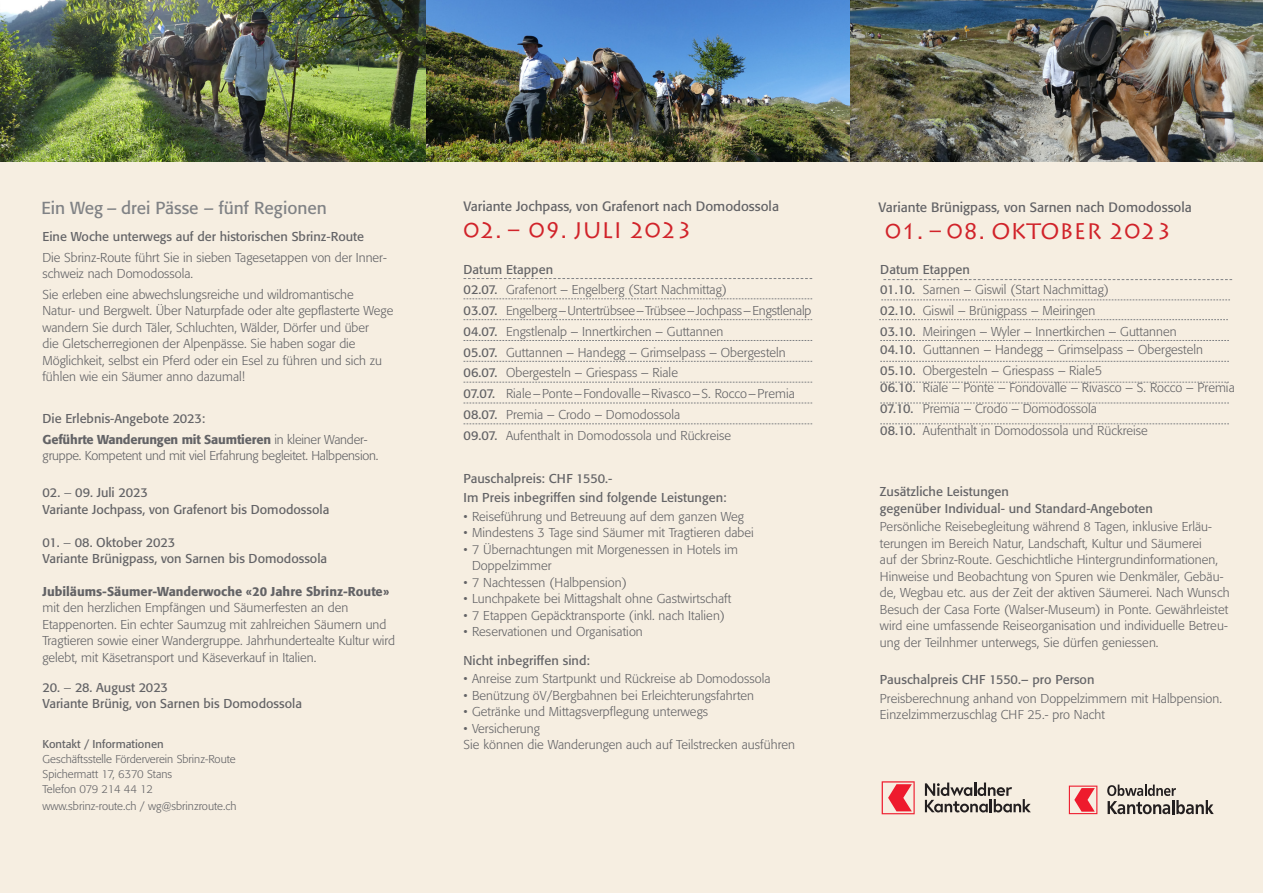
<style>
.page{position:relative;width:1263px;height:893px;background:#fff}
.page>*{position:absolute;margin:0;border:0;box-sizing:border-box;transform-origin:0 0}
.t1{font:22.5px "Lithos Pro";color:#d1232a}
.t2{font:17.25px "Formata";color:#808285}
.t3{font:13.5px "Formata";color:#636366}
.t4{font:300 12.75px/16.5px "Formata";letter-spacing:.005em;color:#636366}
.t5{font:12.75px/16.5px "Formata";color:#636366}
.t6{font:500 12.75px/20.7px "Formata";color:#636366}
.t7{font:300 12.75px "Formata";letter-spacing:-.015em;color:#636366}
.t8{font:300 11.25px/15px "Formata";color:#636366}
.t9{font:11.25px "Formata";color:#636366}
.s1{font-weight:400}
.s2{font-weight:300}
</style>
<div class="page">
<div style="left:0;top:136px;width:1263px;height:757px;background:#f6eee1"></div>
<img style="left:425px;top:0;width:425px;height:162px">
<img style="left:0;top:0;width:425px;height:162px">
<svg style="left:463px;top:278px;width:349px;height:1px"></svg>
<svg style="left:883px;top:279px;width:349px;height:1px"></svg>
<svg style="left:463px;top:319px;width:349px;height:1px"></svg>
<svg style="left:879px;top:319px;width:349px;height:1px"></svg>
<svg style="left:463px;top:298px;width:349px;height:1px"></svg>
<svg style="left:881px;top:300px;width:349px;height:1px"></svg>
<svg style="left:463px;top:340px;width:349px;height:1px"></svg>
<svg style="left:880px;top:340px;width:349px;height:1px"></svg>
<svg style="left:463px;top:361px;width:349px;height:1px"></svg>
<svg style="left:880px;top:361px;width:349px;height:1px"></svg>
<svg style="left:463px;top:382px;width:349px;height:1px"></svg>
<svg style="left:880px;top:382px;width:349px;height:1px"></svg>
<svg style="left:463px;top:403px;width:349px;height:1px"></svg>
<svg style="left:880px;top:403px;width:349px;height:1px"></svg>
<svg style="left:463px;top:423px;width:349px;height:1px"></svg>
<svg style="left:880px;top:423px;width:349px;height:1px"></svg>
<img style="left:850px;top:0;width:413px;height:162px">
<svg style="left:882px;top:781px;width:33px;height:33px"></svg>
<svg style="left:925px;top:782px;width:106px;height:30px"></svg>
<svg style="left:1069px;top:786px;width:28px;height:28px"></svg>
<svg style="left:1107px;top:784px;width:107px;height:30px"></svg>
<h2 class="t2" style="left:41px;top:198px;width:287px">Ein Weg – drei Pässe – fünf Regionen</h2>
<p class="t3" style="left:463px;top:198px;width:317px">Variante Jochpass, von Grafenort nach Domodossola</p>
<p class="t5" style="left:43px;top:228px;width:323px">Eine Woche unterwegs auf der historischen Sbrinz-Route</p>
<h1 class="t1" style="left:463px;top:218px;width:231px">02. – 09. JULI 2023</h1>
<p class="t4" style="left:43px;top:249px;width:346px">Die Sbrinz-Route führt Sie in sieben Tagesetappen von der Inner&shy;schweiz nach Domodossola.</p>
<p class="t4" style="left:43px;top:286px;width:352px">Sie erleben eine abwechslungsreiche und wildromantische<br>Natur- und Bergwelt. Über Naturpfade oder alte gepflasterte Wege wandern Sie durch Täler, Schluchten, Wälder, Dörfer und über<br>die Gletscherregionen der Alpenpässe. Sie haben sogar die Möglichkeit, selbst ein Pferd oder ein Esel zu führen und sich zu fühlen wie ein Säumer anno dazumal!</p>
<p class="t6" style="left:43px;top:408px;width:326px"><span class="s1">Die Erlebnis-Angebote 2023:<br></span>Geführte Wanderungen mit Saumtieren <span class="s2">in kleiner Wander-</span></p>
<p class="t7" style="left:43px;top:448px;width:338px">gruppe. Kompetent und mit viel Erfahrung begleitet. Halbpension.</p>
<p class="t5" style="left:43px;top:485px;width:288px">02. <span class="s2">–</span> 09. Juli 2023<br>Variante Jochpass, von Grafenort bis Domodossola</p>
<p class="t5" style="left:43px;top:534px;width:286px">01. <span class="s2">–</span> 08. Oktober 2023<br>Variante Brünigpass, von Sarnen bis Domodossola</p>
<p class="t6" style="left:43px;top:581px;width:348px">Jubiläums-Säumer-Wanderwoche «20 Jahre Sbrinz-Route»</p>
<p class="t4" style="left:43px;top:600px;width:354px">mit den herzlichen Empfängen und Säumerfesten an den Etappenorten. Ein echter Saumzug mit zahlreichen Säumern und Tragtieren sowie einer Wandergruppe. Jahrhundertealte Kultur wird gelebt, mit Käsetransport und Käseverkauf in Italien.</p>
<p class="t5" style="left:43px;top:679px;width:261px">20. <span class="s2">–</span> 28. August 2023<br>Variante Brünig, von Sarnen bis Domodossola</p>
<p class="t9" style="left:43px;top:737px;width:123px">Kontakt / Informationen</p>
<p class="t8" style="left:43px;top:752px;width:195px">Geschäftsstelle Förderverein Sbrinz-Route<br>Spichermatt 17, 6370 Stans<br>Telefon 079 214 44 12</p>
<p class="t8" style="left:43px;top:798px;width:195px">www.sbrinz-route.ch / wg@sbrinzroute.ch</p>
<p class="t4" style="left:463px;top:259px;width:349px;line-height:20.7px"><span class="s1">Datum Etappen<br>02.07.</span> Grafenort – Engelberg (Start Nachmittag)<br><span class="s1">03.07.</span> Engelberg–Untertrübsee–Trübsee–Jochpass–Engstlenalp <span class="s1">04.07.</span> Engstlenalp – Innertkirchen – Guttannen<br><span class="s1">05.07.</span> Guttannen – Handegg – Grimselpass – Obergesteln <span class="s1">06.07.</span> Obergesteln – Griespass – Riale<br><span class="s1">07.07.</span> Riale–Ponte–Fondovalle–Rivasco–S. Rocco–Premia <span class="s1">08.07.</span> Premia – Crodo – Domodossola<br><span class="s1">09.07.</span> Aufenthalt in Domodossola und Rückreise</p>
<p class="t5" style="left:463px;top:470px;width:265px;line-height:18.6px">Pauschalpreis: CHF 1550.-<br>Im Preis inbegriffen sind folgende Leistungen:</p>
<p class="t4" style="left:463px;top:508px;width:282px">• Reiseführung und Betreuung auf dem ganzen Weg</p>
<p class="t4" style="left:463px;top:525px;width:292px">• Mindestens 3 Tage sind Säumer mit Tragtieren dabei</p>
<p class="t4" style="left:472px;top:541px;width:268px;text-indent:-9px">• 7 Übernachtungen mit Morgenessen in Hotels im<br>Doppelzimmer</p>
<p class="t4" style="left:463px;top:574px;width:165px">• 7 Nachtessen (Halbpension)</p>
<p class="t4" style="left:463px;top:591px;width:269px">• Lunchpakete bei Mittagshalt ohne Gastwirtschaft</p>
<p class="t4" style="left:463px;top:607px;width:263px">• 7 Etappen Gepäcktransporte (inkl. nach Italien)</p>
<p class="t4" style="left:463px;top:624px;width:181px">• Reservationen und Organisation</p>
<p class="t5" style="left:463px;top:652px;width:128px">Nicht inbegriffen sind:</p>
<p class="t4" style="left:463px;top:671px;width:309px">• Anreise zum Startpunkt und Rückreise ab Domodossola</p>
<p class="t4" style="left:463px;top:687px;width:292px">• Benützung öV/Bergbahnen bei Erleichterungsfahrten</p>
<p class="t4" style="left:463px;top:704px;width:246px">• Getränke und Mittagsverpflegung unterwegs</p>
<p class="t4" style="left:463px;top:720px;width:333px">• Versicherung<br>Sie können die Wanderungen auch auf Teilstrecken ausführen</p>
<p class="t3" style="left:878px;top:199px;width:315px">Variante Brünigpass, von Sarnen nach Domodossola</p>
<h1 class="t1" style="left:885px;top:218px;width:288px">01. – 08. OKTOBER 2023</h1>
<p class="t4" style="left:880px;top:259px;width:298px;line-height:20.7px"><span class="s1">Datum Etappen<br>01.10.</span> Sarnen – Giswil (Start Nachmittag)<br><span class="s1">02.10.</span> Giswil – Brünigpass – Meiringen<br><span class="s1">03.10.</span> Meiringen – Wyler – Innertkirchen – Guttannen</p>
<p class="t4" style="left:880px;top:340px;width:324px;line-height:20.7px"><span class="s1">04.10.</span> Guttannen – Handegg – Grimselpass – Obergesteln<br><span class="s1">05.10.</span> Obergesteln – Griespass – Riale5</p>
<p class="t4" style="left:880px;top:378px;width:356px;line-height:20.7px"><span class="s1">06.10.</span> Riale – Ponte – Fondovalle – Rivasco – S. Rocco – Premia<br><span class="s1">07.10.</span> Premia – Crodo – Domodossola</p>
<p class="t4" style="left:880px;top:423px;width:269px"><span class="s1">08.10.</span> Aufenthalt in Domodossola und Rückreise</p>
<p class="t5" style="left:880px;top:483px;width:275px">Zusätzliche Leistungen<br>gegenüber Individual- und Standard-Angeboten</p>
<p class="t4" style="left:880px;top:519px;width:351px">Persönliche Reisebegleitung während 8 Tagen, inklusive Erläu&shy;terungen im Bereich Natur, Landschaft, Kultur und Säumerei<br>auf der Sbrinz-Route. Geschichtliche Hintergrundinformationen, Hinweise und Beobachtung von Spuren wie Denkmäler, Gebäu&shy;de, Wegbau etc. aus der Zeit der aktiven Säumerei. Nach Wunsch Besuch der Casa Forte (Walser-Museum) in Ponte. Gewährleistet wird eine umfassende Reiseorganisation und individuelle Betreu&shy;ung der Teilnhmer unterwegs, Sie dürfen geniessen.</p>
<p class="t5" style="left:880px;top:671px;width:216px">Pauschalpreis CHF 1550.– pro Person</p>
<p class="t4" style="left:880px;top:690px;width:344px">Preisberechnung anhand von Doppelzimmern mit Halbpension.<br>Einzelzimmerzuschlag CHF 25.- pro Nacht</p>
</div>
